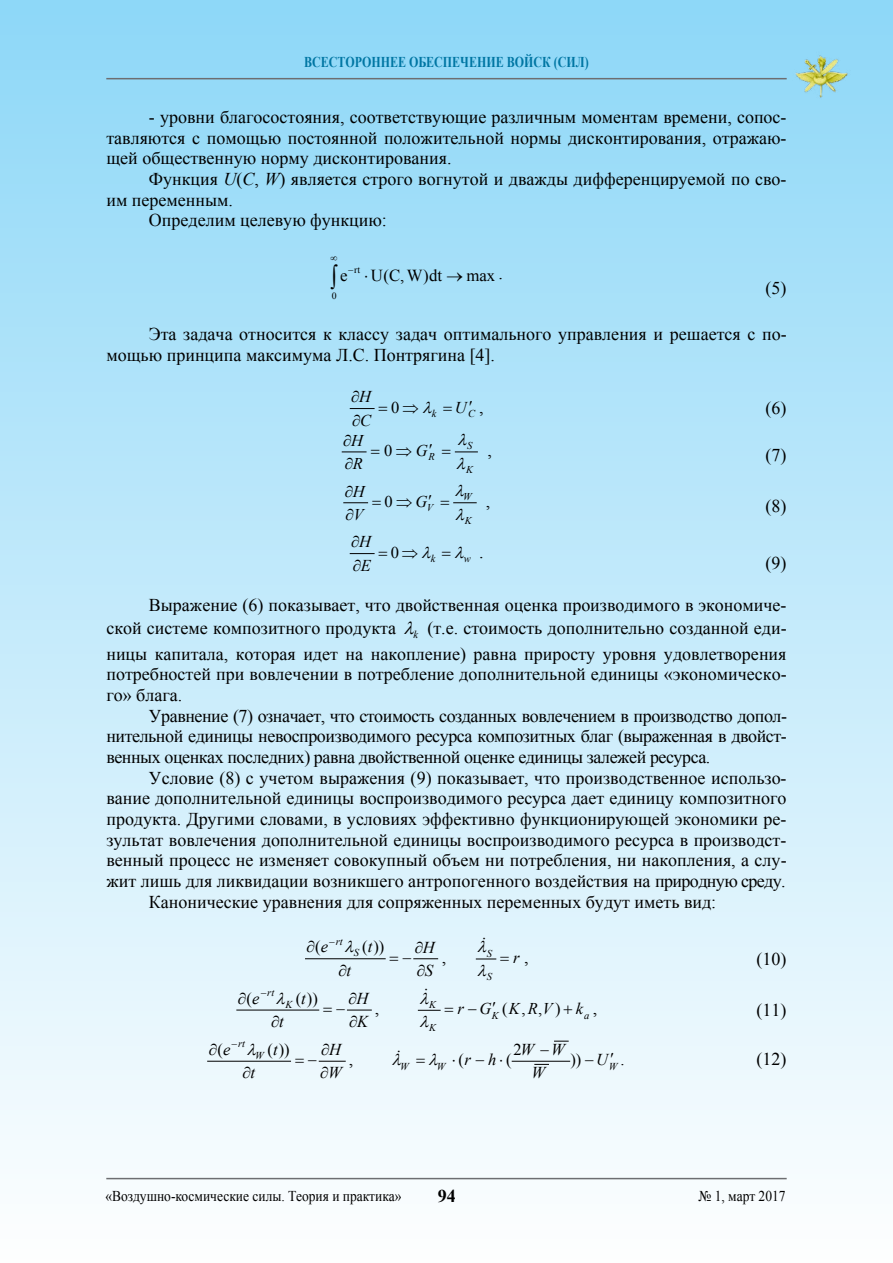
<style>
.page{position:relative;width:893px;height:1263px;background:#fff}
.page>*{position:absolute;margin:0;border:0;box-sizing:border-box;transform-origin:0 0}
.t1{font:18px/20.7px "Times New Roman";color:#000;text-align:justify}
.t2{font:700 18px "Times New Roman";color:#000}
.t3{font:16.8px "Times New Roman";color:#000}
.t4{font:italic 16.65px "Times New Roman";color:#000}
.t5{font:16.65px "Times New Roman";color:#000}
.t6{font:italic 16.5px "Times New Roman";color:#000}
.t7{font:16.5px "Times New Roman";color:#000}
.t8{font:italic 16.35px "Times New Roman";color:#000}
.t9{font:16.35px "Times New Roman";color:#000}
.t10{font:15px "Times New Roman";color:#000;scale:.9 1}
.t11{font:700 15px "Times New Roman";color:#0076a3;scale:.8 1}
.t12{font:italic 10.5px "Times New Roman";color:#000}
.t13{font:9.75px "Times New Roman";color:#000}
.s1{font-style:italic}
.s2{font-size:18px}
.s3{font-style:normal;font-size:18px}
.s4{font-style:normal}
</style>
<div class="page">
<div style="left:0;top:0;width:893px;height:1263px;background:linear-gradient(to bottom,#8dd7f8,#fefefe)"></div>
<hr style="left:106px;top:78px;width:681px;height:1px;background:#6d6e71">
<hr style="left:106px;top:1178px;width:681px;height:1px;background:#6d6e71">
<img style="left:792px;top:52px;width:58px;height:47px">
<hr style="left:305px;top:958px;width:80px;height:1px;background:#000">
<hr style="left:237px;top:1010px;width:82px;height:1px;background:#000">
<hr style="left:208px;top:1061px;width:83px;height:1px;background:#000">
<svg style="left:554px;top:1041px;width:14px;height:1px"></svg>
<svg style="left:535px;top:1064px;width:13px;height:1px"></svg>
<hr style="left:512px;top:1061px;width:58px;height:1px;background:#000">
<svg style="left:350px;top:406px;width:37px;height:4px"></svg>
<svg style="left:444px;top:406px;width:8px;height:4px"></svg>
<svg style="left:423px;top:401px;width:12px;height:12px"></svg>
<svg style="left:342px;top:450px;width:38px;height:4px"></svg>
<svg style="left:442px;top:434px;width:35px;height:35px"></svg>
<svg style="left:344px;top:501px;width:37px;height:4px"></svg>
<svg style="left:441px;top:485px;width:35px;height:35px"></svg>
<svg style="left:350px;top:551px;width:37px;height:4px"></svg>
<svg style="left:422px;top:546px;width:12px;height:12px"></svg>
<svg style="left:442px;top:546px;width:25px;height:12px"></svg>
<svg style="left:404px;top:621px;width:13px;height:13px"></svg>
<svg style="left:345px;top:940px;width:12px;height:12px"></svg>
<svg style="left:476px;top:937px;width:33px;height:39px"></svg>
<svg style="left:276px;top:992px;width:12px;height:12px"></svg>
<svg style="left:564px;top:1006px;width:8px;height:8px"></svg>
<svg style="left:418px;top:989px;width:35px;height:38px"></svg>
<svg style="left:247px;top:1043px;width:12px;height:12px"></svg>
<svg style="left:416px;top:1054px;width:25px;height:11px"></svg>
<svg style="left:392px;top:1050px;width:12px;height:15px"></svg>
<svg style="left:331px;top:257px;width:36px;height:32px"></svg>
<svg style="left:390px;top:957px;width:48px;height:3px"></svg>
<svg style="left:307px;top:940px;width:28px;height:12px"></svg>
<svg style="left:323px;top:1008px;width:48px;height:4px"></svg>
<svg style="left:238px;top:992px;width:28px;height:12px"></svg>
<svg style="left:295px;top:1059px;width:50px;height:4px"></svg>
<svg style="left:209px;top:1043px;width:28px;height:12px"></svg>
<p class="t11" style="left:304px;top:51px;width:357px">ВСЕСТОРОННЕЕ ОБЕСПЕЧЕНИЕ ВОЙСК (СИЛ)</p>
<p class="t1" style="left:106px;top:106px;width:682px;text-indent:43px">- уровни благосостояния, соответствующие различным моментам времени, сопос&shy;тавляются с помощью постоянной положительной нормы дисконтирования, отражаю&shy;щей общественную норму дисконтирования.</p>
<p class="t1" style="left:149px;top:168px;width:639px">Функция <span class="s1">U</span>(<span class="s1">C</span>, <span class="s1">W</span>) является строго вогнутой и дважды дифференцируемой по сво-</p>
<p class="t1" style="left:106px;top:189px;width:128px">им переменным.</p>
<p class="t1" style="left:149px;top:210px;width:239px">Определим целевую функцию:</p>
<p class="t13" style="left:348px;top:263px;width:14px">−rt</p>
<p class="t13" style="left:332px;top:289px;width:6px">0</p>
<p class="t3" style="left:371px;top:264px;width:134px">U(C, W)dt → <span class="s2">.</span></p>
<p class="t3" style="left:340px;top:264px;width:9px">e</p>
<p class="t3" style="left:467px;top:264px;width:30px">max</p>
<p class="t1" style="left:766px;top:277px;width:23px">(5)</p>
<p class="t1" style="left:106px;top:323px;width:682px;text-indent:43px">Эта задача относится к классу задач оптимального управления и решается с по&shy;мощью принципа максимума Л.С. Понтрягина [4].</p>
<p class="t12" style="left:432px;top:406px;width:45px">k <sup>U</sup>C</p>
<p class="t6" style="left:352px;top:409px;width:20px">∂C</p>
<p class="t6" style="left:351px;top:385px;width:21px">∂H</p>
<p class="t1" style="left:479px;top:396px;width:6px">,</p>
<p class="t1" style="left:766px;top:397px;width:23px">(6)</p>
<p class="t7" style="left:391px;top:396px;width:29px">0⇒</p>
<p class="t8" style="left:343px;top:429px;width:21px">∂H</p>
<p class="t8" style="left:345px;top:452px;width:20px">∂R</p>
<p class="t8" style="left:345px;top:480px;width:21px">∂H</p>
<p class="t8" style="left:346px;top:503px;width:19px">∂V</p>
<p class="t9" style="left:384px;top:439px;width:52px">0⇒<span class="s1">G</span><sub>R</sub></p>
<p class="t9" style="left:385px;top:490px;width:50px">0 ⇒ <span class="s1">G</span><sub>V</sub></p>
<p class="t12" style="left:467px;top:438px;width:7px">S</p>
<p class="t12" style="left:466px;top:462px;width:8px">K</p>
<p class="t12" style="left:463px;top:489px;width:10px">W</p>
<p class="t12" style="left:465px;top:513px;width:8px">K</p>
<p class="t1" style="left:487px;top:439px;width:6px">,</p>
<p class="t1" style="left:766px;top:444px;width:23px">(7)</p>
<p class="t1" style="left:486px;top:490px;width:6px">,</p>
<p class="t1" style="left:766px;top:495px;width:23px">(8)</p>
<p class="t6" style="left:351px;top:530px;width:21px">∂H</p>
<p class="t7" style="left:391px;top:541px;width:29px">0⇒</p>
<p class="t1" style="left:479px;top:541px;width:6px">.</p>
<p class="t1" style="left:766px;top:552px;width:23px">(9)</p>
<p class="t1" style="left:106px;top:594px;width:682px;line-height:22.5px;text-align:right">Выражение (6) показывает, что двойственная оценка производимого в экономиче-<br>ской системе композитного продукта <sub>k</sub> (т.е. стоимость дополнительно созданной еди-</p>
<p class="t1" style="left:106px;top:643px;width:682px">ницы капитала, которая идет на накопление) равна приросту уровня удовлетворения потребностей при вовлечении в потребление дополнительной единицы «экономическо&shy;го» блага.</p>
<p class="t1" style="left:106px;top:705px;width:682px;text-indent:43px">Уравнение (7) означает, что стоимость созданных вовлечением в производство допол&shy;нительной единицы невоспроизводимого ресурса композитных благ (выраженная в двойст&shy;венных оценках последних) равна двойственной оценке единицы залежей ресурса.</p>
<p class="t1" style="left:149px;top:767px;width:639px">Условие (8) с учетом выражения (9) показывает, что производственное использо-</p>
<p class="t1" style="left:106px;top:788px;width:682px">вание дополнительной единицы воспроизводимого ресурса дает единицу композитного</p>
<p class="t1" style="left:106px;top:808px;width:682px">продукта. Другими словами, в условиях эффективно функционирующей экономики ре-</p>
<p class="t1" style="left:106px;top:829px;width:681px">зультат вовлечения дополнительной единицы воспроизводимого ресурса в производст-</p>
<p class="t1" style="left:106px;top:850px;width:682px">венный процесс не изменяет совокупный объем ни потребления, ни накопления, а слу-</p>
<p class="t1" style="left:106px;top:870px;width:681px">жит лишь для ликвидации возникшего антропогенного воздействия на природную среду.</p>
<p class="t1" style="left:149px;top:891px;width:569px">Канонические уравнения для сопряженных переменных будут иметь вид:</p>
<p class="t12" style="left:431px;top:551px;width:6px">k</p>
<p class="t12" style="left:464px;top:551px;width:9px">w</p>
<p class="t6" style="left:353px;top:554px;width:20px">∂E</p>
<p class="t12" style="left:336px;top:934px;width:8px">rt</p>
<p class="t5" style="left:362px;top:935px;width:24px">( ))</p>
<p class="t5" style="left:315px;top:935px;width:14px">(<span class="s1">e</span></p>
<p class="t4" style="left:368px;top:935px;width:6px">t</p>
<p class="t12" style="left:354px;top:945px;width:7px">S</p>
<p class="t4" style="left:415px;top:935px;width:21px">∂H</p>
<p class="t4" style="left:339px;top:959px;width:14px">∂t</p>
<p class="t4" style="left:417px;top:959px;width:18px">∂S</p>
<p class="t1" style="left:442px;top:946px;width:6px">,</p>
<p class="t12" style="left:487px;top:946px;width:7px">S</p>
<p class="t12" style="left:487px;top:969px;width:7px">S</p>
<p class="t8" style="left:513px;top:946px;width:17px">r <span class="s3">,</span></p>
<p class="t1" style="left:757px;top:948px;width:32px">(10)</p>
<p class="t12" style="left:267px;top:985px;width:8px">rt</p>
<p class="t5" style="left:296px;top:987px;width:24px">( ))</p>
<p class="t5" style="left:247px;top:987px;width:14px">(<span class="s1">e</span></p>
<p class="t4" style="left:301px;top:986px;width:6px">t</p>
<p class="t12" style="left:285px;top:997px;width:9px">K</p>
<p class="t4" style="left:271px;top:1010px;width:14px">∂t</p>
<p class="t4" style="left:348px;top:987px;width:21px">∂H</p>
<p class="t12" style="left:429px;top:997px;width:9px">K</p>
<p class="t8" style="left:458px;top:998px;width:141px">r−G <span class="s4">(</span>K<span class="s4">,</span>R<span class="s4">,</span>V<span class="s4">)</span> k <span class="s3">,</span></p>
<p class="t1" style="left:757px;top:999px;width:32px">(11)</p>
<p class="t1" style="left:375px;top:997px;width:6px">,</p>
<p class="t12" style="left:492px;top:1008px;width:9px">K</p>
<p class="t12" style="left:584px;top:1008px;width:7px">a</p>
<p class="t12" style="left:429px;top:1020px;width:9px">K</p>
<p class="t4" style="left:349px;top:1010px;width:20px">∂K</p>
<p class="t12" style="left:238px;top:1036px;width:9px">rt</p>
<p class="t7" style="left:268px;top:1038px;width:24px">( ))</p>
<p class="t7" style="left:217px;top:1038px;width:15px">(<span class="s1">e</span></p>
<p class="t12" style="left:255px;top:1048px;width:24px">W <sup>t</sup></p>
<p class="t6" style="left:242px;top:1061px;width:14px">∂t</p>
<p class="t6" style="left:321px;top:1038px;width:21px">∂H</p>
<p class="t6" style="left:513px;top:1038px;width:53px"><span class="s4">2</span>W W</p>
<p class="t6" style="left:464px;top:1048px;width:33px">r h</p>
<p class="t1" style="left:757px;top:1048px;width:32px">(12)</p>
<p class="t1" style="left:349px;top:1049px;width:6px">,</p>
<p class="t7" style="left:570px;top:1049px;width:56px">)) −<span class="s1">U</span><sub>W</sub> .</p>
<p class="t12" style="left:400px;top:1059px;width:10px">W</p>
<p class="t12" style="left:437px;top:1059px;width:29px">W <sup>(</sup></p>
<p class="t7" style="left:452px;top:1049px;width:61px">⋅ − ⋅(</p>
<p class="t6" style="left:320px;top:1061px;width:23px">∂W</p>
<p class="t6" style="left:532px;top:1061px;width:15px">W</p>
<p class="t10" style="left:105px;top:1186px;width:330px">«Воздушно-космические силы. Теория и практика»</p>
<p class="t2" style="left:438px;top:1184px;width:19px">94</p>
<p class="t10" style="left:699px;top:1186px;width:98px">№ 1, март 2017</p>
</div>
